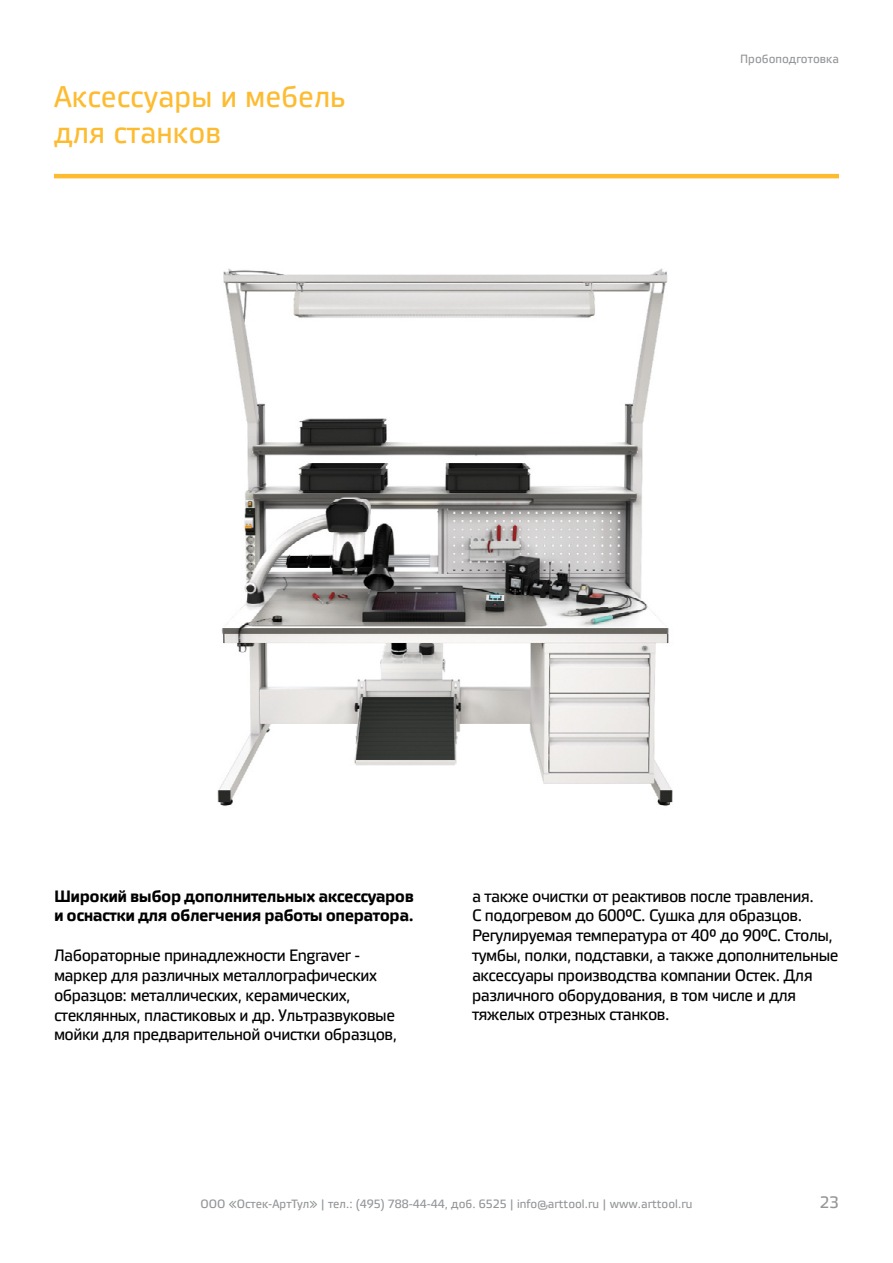
<style>
.page{position:relative;width:893px;height:1263px;background:#fff}
.page>*{position:absolute;margin:0;border:0;box-sizing:border-box;transform-origin:0 0}
.t1{font:30px/36px "Vida 32 Pro";color:#fdbb30}
.t2{font:16.5px/19.8px "Vida 32 Pro";letter-spacing:-.03em;color:#000}
.t3{font:700 16.5px/19.8px "Vida 32 Pro";letter-spacing:-.03em;color:#000}
.t4{font:16.5px "Vida 32 Pro";color:#939598}
.t5{font:12px "Vida 32 Pro";color:#939598}
</style>
<div class="page">
<img style="left:217px;top:268px;width:456px;height:538px">
<hr style="left:54px;top:174px;width:785px;height:4px;background:#fdbb30">
<h1 class="t1" style="left:54px;top:78px;width:293px">Аксессуары и мебель для станков</h1>
<p class="t5" style="left:740px;top:50px;width:100px">Пробоподготовка</p>
<p class="t3" style="left:54px;top:885px;width:361px">Широкий выбор дополнительных аксессуаров и оснастки для облегчения работы оператора.</p>
<p class="t2" style="left:54px;top:945px;width:345px">Лабораторные принадлежности Engraver - маркер для различных металлографических образцов: металлических, керамических, стеклянных, пластиковых и др. Ультразвуковые мойки для предварительной очистки образцов,</p>
<p class="t2" style="left:472px;top:885px;width:368px">а также очистки от реактивов после травления.<br>С подогревом до 600°С. Сушка для образцов.<br>Регулируемая температура от 40° до 90°С. Столы, тумбы, полки, подставки, а также дополнительные аксессуары производства компании Остек. Для различного оборудования, в том числе и для тяжелых отрезных станков.</p>
<p class="t5" style="left:200px;top:1195px;width:494px">ООО «Остек-АртТул» | тел.: (495) 788-44-44, доб. 6525 | info@arttool.ru | www.arttool.ru</p>
<p class="t4" style="left:820px;top:1190px;width:21px">23</p>
</div>
